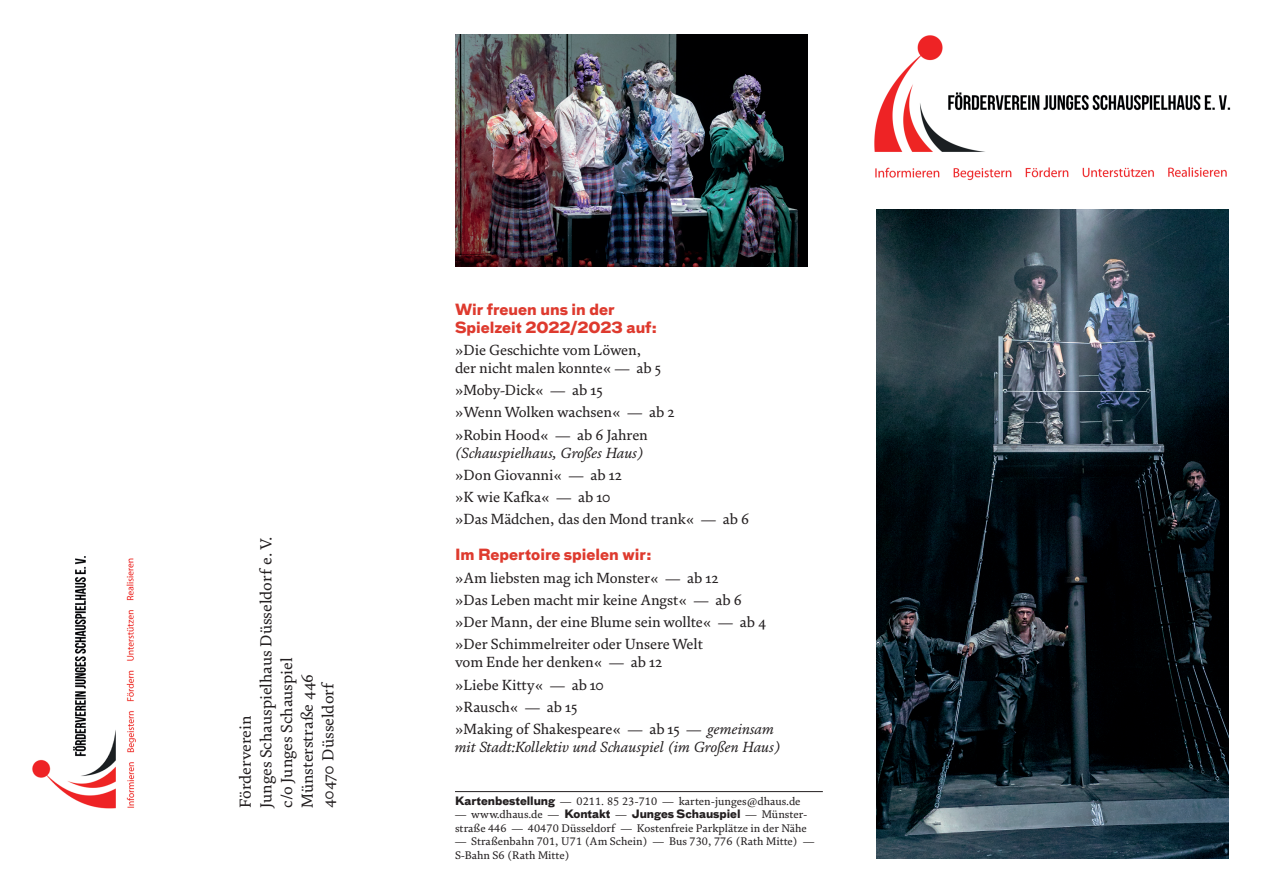
<style>
.page{position:relative;width:1263px;height:893px;background:#fff}
.page>*{position:absolute;margin:0;border:0;box-sizing:border-box;transform-origin:0 0}
.t1{font:16.2px/20.7px "FS Brabo";letter-spacing:.005em;color:#231f20}
.t2{font:15px/22.2px "FS Brabo";letter-spacing:-.005em;color:#231f20}
.t3{font:italic 15px "FS Brabo";letter-spacing:-.01em;color:#231f20}
.t4{font:700 15px/18px "Bau Pro";color:#de3a2e}
.t5{font:11.25px/13.5px "FS Brabo";letter-spacing:.005em;color:#231f20}
.s1{font-style:italic}
.s2{font-family:"Bau Pro";font-weight:700}
</style>
<div class="page">
<img style="left:32px;top:556px;width:104px;height:253px">
<hr style="left:455px;top:791px;width:368px;height:1px;background:#231f20">
<img style="left:874px;top:35px;width:357px;height:146px">
<img style="left:876px;top:210px;width:353px;height:649px">
<img style="left:455px;top:34px;width:353px;height:232px">
<p class="t1" style="left:234px;top:808px;width:273px;rotate:-90deg">Förderverein<br>Junges Schauspielhaus Düsseldorf e. V. c/o Junges Schauspiel<br>Münsterstraße 446<br>40470 Düsseldorf</p>
<p class="t4" style="left:455px;top:299px;width:204px">Wir freuen uns in der<br>Spielzeit 2022/2023 auf:</p>
<p class="t2" style="left:455px;top:340px;width:207px;line-height:18px">»Die Geschichte vom Löwen, der nicht malen konnte« — ab 5</p>
<p class="t2" style="left:455px;top:378px;width:221px">»Moby-Dick« — ab 15<br>»Wenn Wolken wachsen« — ab 2 »Robin Hood« — ab 6 Jahren</p>
<p class="t3" style="left:455px;top:441px;width:191px">(Schauspielhaus, Großes Haus)</p>
<p class="t2" style="left:455px;top:463px;width:295px">»Don Giovanni« — ab 12<br>»K wie Kafka« — ab 10<br>»Das Mädchen, das den Mond trank« — ab 6</p>
<p class="t4" style="left:455px;top:545px;width:198px">Im Repertoire spielen wir:</p>
<p class="t2" style="left:455px;top:566px;width:313px">»Am liebsten mag ich Monster« — ab 12<br>»Das Leben macht mir keine Angst« — ab 6 »Der Mann, der eine Blume sein wollte« — ab 4 »Der Schimmelreiter oder Unsere Welt</p>
<p class="t2" style="left:455px;top:651px;width:321px">vom Ende her denken« — ab 12<br>»Liebe Kitty« — ab 10<br>»Rausch« — ab 15<br>»Making of Shakespeare« — ab 15 — <span class="s1">gemeinsam</span></p>
<p class="t3" style="left:455px;top:736px;width:328px">mit Stadt:Kollektiv und Schauspiel (im Großen Haus)</p>
<p class="t5" style="left:455px;top:793px;width:347px"><span class="s2">Kartenbestellung</span> — 0211. 85 23-710 — karten-junges@dhaus.de</p>
<p class="t5" style="left:455px;top:807px;width:354px">— www.dhaus.de — <span class="s2">Kontakt</span> — <span class="s2">Junges Schauspiel</span> — Münster&shy;straße 446 — 40470 Düsseldorf — Kostenfreie Parkplätze in der Nähe</p>
<p class="t5" style="left:455px;top:834px;width:361px">— Straßenbahn 701, U71 (Am Schein) — Bus 730, 776 (Rath Mitte) —<br>S-Bahn S6 (Rath Mitte)</p>
</div>
